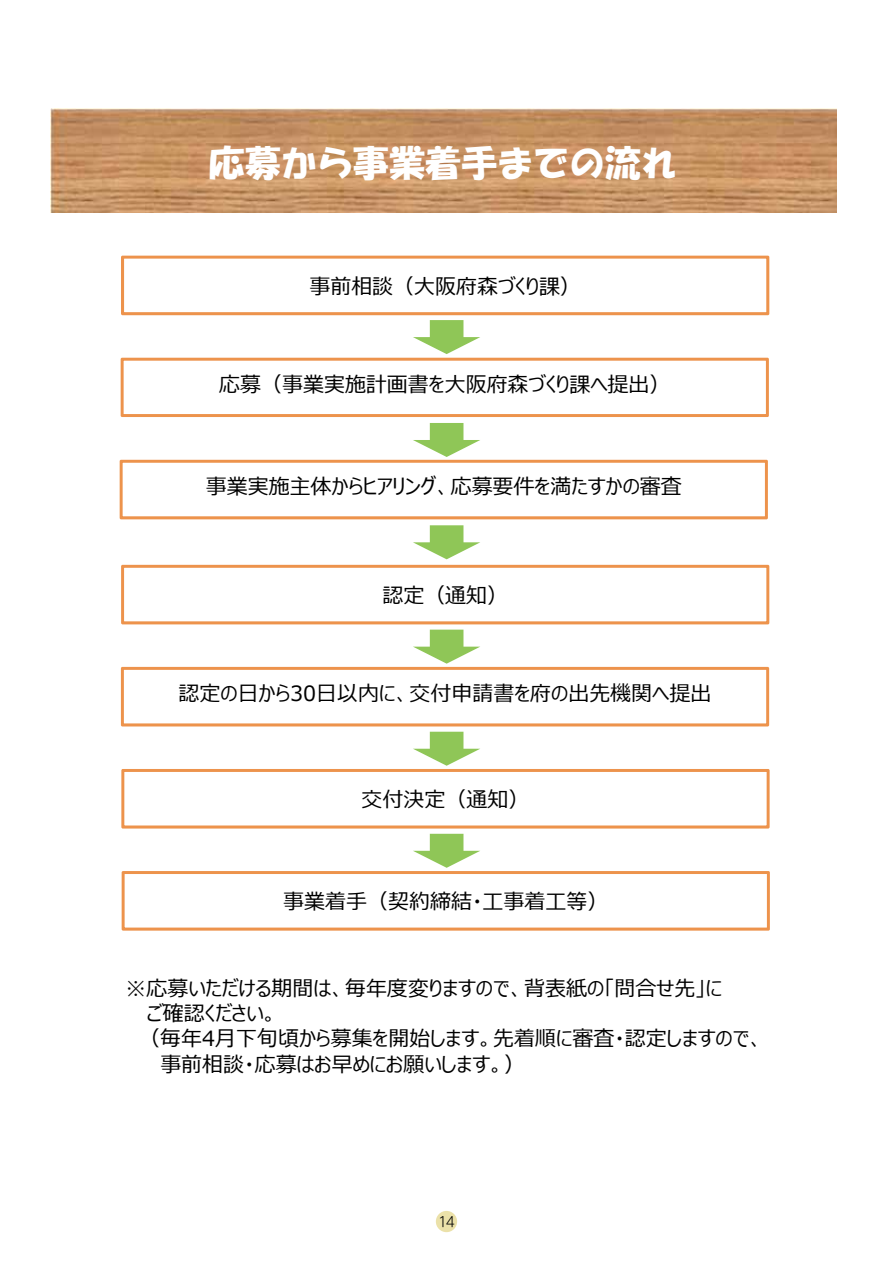
<style>
.page{position:relative;width:893px;height:1263px;background:#fff}
.page>*{position:absolute;margin:0;border:0;box-sizing:border-box;transform-origin:0 0}
.t1{font:36px "HGS Soei Kakupoptai";color:#fff}
.t2{font:21px "Meiryo UI";color:#000}
.t3{font:300 13.8px "UD Shin M Go Pro";color:#000}
</style>
<div class="page">
<svg style="left:121px;top:565px;width:648px;height:59px"></svg>
<img style="left:50px;top:109px;width:786px;height:103px">
<svg style="left:121px;top:256px;width:648px;height:161px"></svg>
<svg style="left:120px;top:423px;width:648px;height:96px"></svg>
<svg style="left:413px;top:525px;width:67px;height:34px"></svg>
<svg style="left:121px;top:630px;width:648px;height:96px"></svg>
<svg style="left:121px;top:732px;width:649px;height:96px"></svg>
<svg style="left:122px;top:834px;width:648px;height:97px"></svg>
<div style="left:436px;top:1211px;width:21px;height:21px;background:#ebe1a9;border-radius:50%"></div>
<h1 class="t1" style="left:209px;top:145px;width:469px">応募から事業着手までの流れ</h1>
<p class="t2" style="left:309px;top:272px;width:273px">事前相談（大阪府森づくり課）</p>
<p class="t2" style="left:219px;top:370px;width:453px">応募（事業実施計画書を大阪府森づくり課へ提出）</p>
<p class="t2" style="left:206px;top:472px;width:477px">事業実施主体からヒアリング、応募要件を満たすかの審査</p>
<p class="t2" style="left:382px;top:581px;width:127px">認定（通知）</p>
<p class="t2" style="left:179px;top:679px;width:534px">認定の日から30日以内に、交付申請書を府の出先機関へ提出</p>
<p class="t2" style="left:362px;top:785px;width:169px">交付決定（通知）</p>
<p class="t2" style="left:283px;top:887px;width:327px">事業着手（契約締結・工事着工等）</p>
<p class="t2" style="left:125px;top:974px;width:598px">※応募いただける期間は、毎年度変りますので、背表紙の「問合せ先」に</p>
<p class="t2" style="left:147px;top:999px;width:132px">ご確認ください。</p>
<p class="t2" style="left:139px;top:1024px;width:626px">（毎年4月下旬頃から募集を開始します。先着順に審査・認定しますので、</p>
<p class="t2" style="left:160px;top:1049px;width:366px">事前相談・応募はお早めにお願いします。）</p>
<p class="t3" style="left:438px;top:1210px;width:18px">14</p>
</div>
